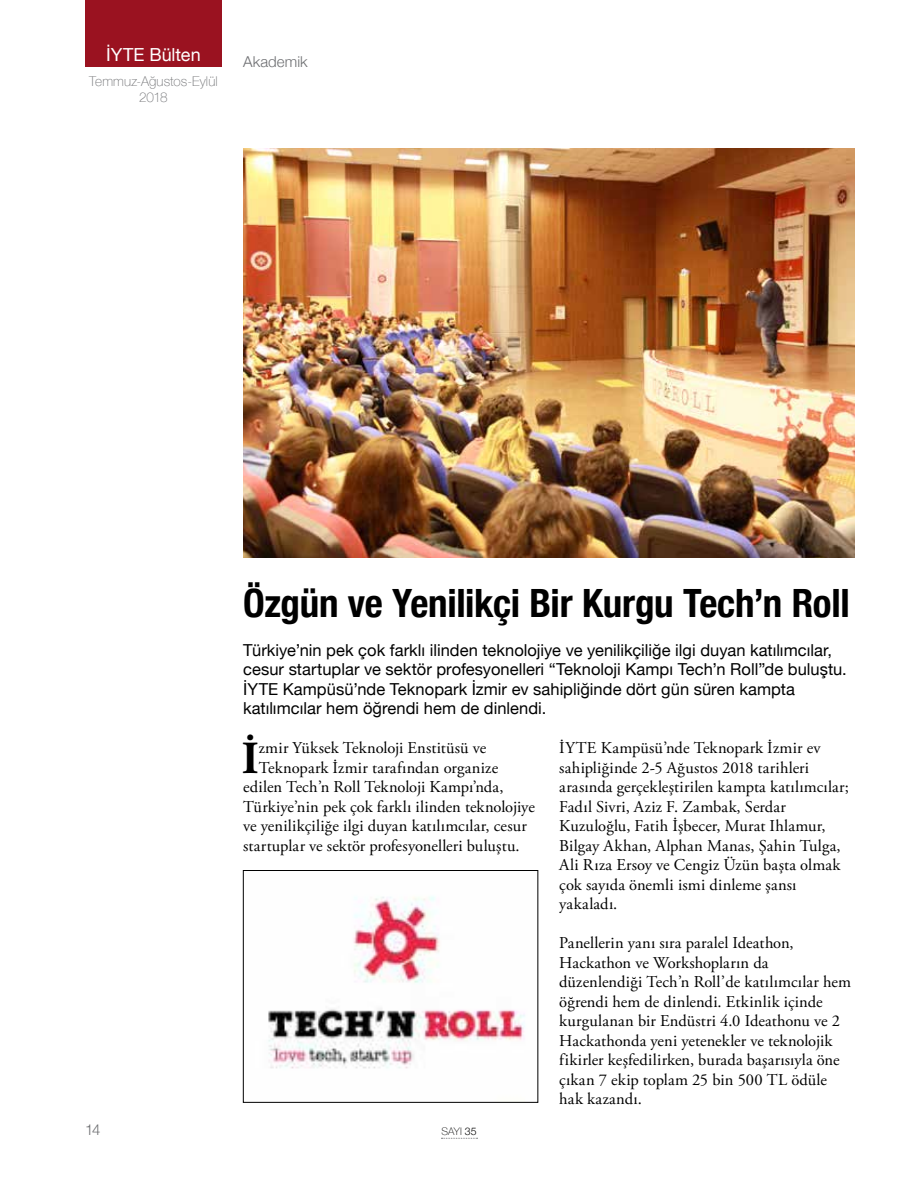
<style>
.page{position:relative;width:918px;height:1188px;background:#fff}
.page>*{position:absolute;margin:0;border:0;box-sizing:border-box;transform-origin:0 0}
.t1{font:700 45.9px "Adobe Garamond Pro";color:#000}
.t2{font:700 condensed 39px "Helvetica Neue";letter-spacing:-.01em;color:#000}
.t3{font:18px "Helvetica Neue";color:#fff}
.t4{font:16.5px/19.5px "Adobe Garamond Pro";letter-spacing:.005em;color:#000}
.t5{font:16.5px/19.5px "Helvetica Neue";color:#000}
.t6{font:300 15px "Helvetica Neue";letter-spacing:.005em;color:#6d6e71}
.t7{font:100 13.5px/16.2px "Helvetica Neue";letter-spacing:.01em;color:#6d6e71;text-align:center}
.t8{font:100 10.5px "Helvetica Neue";color:#000}
.s1{font-weight:300}
</style>
<div class="page">
<div style="left:85px;top:0;width:137px;height:67px;background:#9a1220"></div>
<svg style="left:441px;top:1138px;width:37px;height:1px"></svg>
<img style="left:243px;top:149px;width:611px;height:408px">
<img style="left:268px;top:896px;width:257px;height:173px">
<div style="left:243px;top:870px;width:295px;height:233px;border:1px solid #000"></div>
<p class="t3" style="left:106px;top:42px;width:96px">İYTE Bülten</p>
<p class="t7" style="left:89px;top:73px;width:130px">Temmuz-Ağustos-Eylül<br>2018</p>
<p class="t6" style="left:243px;top:50px;width:66px">Akademik</p>
<h2 class="t2" style="left:243px;top:571px;width:608px">Özgün ve Yenilikçi Bir Kurgu Tech’n Roll</h2>
<p class="t5" style="left:243px;top:641px;width:605px">Türkiye’nin pek çok farklı ilinden teknolojiye ve yenilikçiliğe ilgi duyan katılımcılar, cesur startuplar ve sektör profesyonelleri “Teknoloji Kampı Tech’n Roll”de buluştu.<br>İYTE Kampüsü’nde Teknopark İzmir ev sahipliğinde dört gün süren kampta katılımcılar hem öğrendi hem de dinlendi.</p>
<h1 class="t1" style="left:242px;top:732px;width:19px">İ</h1>
<p class="t4" style="left:259px;top:739px;width:229px">zmir Yüksek Teknoloji Enstitüsü ve</p>
<p class="t4" style="left:559px;top:739px;width:291px">İYTE Kampüsü’nde Teknopark İzmir ev sahipliğinde 2-5 Ağustos 2018 tarihleri arasında gerçekleştirilen kampta katılımcılar; Fadıl Sivri, Aziz F. Zambak, Serdar Kuzuloğlu, Fatih İşbecer, Murat Ihlamur, Bilgay Akhan, Alphan Manas, Şahin Tulga, Ali Rıza Ersoy ve Cengiz Üzün başta olmak çok sayıda önemli ismi dinleme şansı yakaladı.</p>
<p class="t4" style="left:559px;top:934px;width:293px">Panellerin yanı sıra paralel Ideathon, Hackathon ve Workshopların da düzenlendiği Tech’n Roll’de katılımcılar hem öğrendi hem de dinlendi. Etkinlik içinde kurgulanan bir Endüstri 4.0 Ideathonu ve 2<br>Hackathonda yeni yetenekler ve teknolojik fikirler keşfedilirken, burada başarısıyla öne çıkan 7 ekip toplam 25 bin 500 TL ödüle hak kazandı.</p>
<p class="t4" style="left:259px;top:758px;width:241px">Teknopark İzmir tarafından organize</p>
<p class="t4" style="left:243px;top:778px;width:262px">edilen Tech’n Roll Teknoloji Kampı’nda,</p>
<p class="t4" style="left:243px;top:797px;width:293px">Türkiye’nin pek çok farklı ilinden teknolojiye</p>
<p class="t4" style="left:243px;top:817px;width:285px">ve yenilikçiliğe ilgi duyan katılımcılar, cesur</p>
<p class="t4" style="left:243px;top:836px;width:278px">startuplar ve sektör profesyonelleri buluştu.</p>
<p class="t6" style="left:85px;top:1118px;width:17px">14</p>
<p class="t8" style="left:441px;top:1123px;width:37px">SAYI <span class="s1">35</span></p>
</div>
